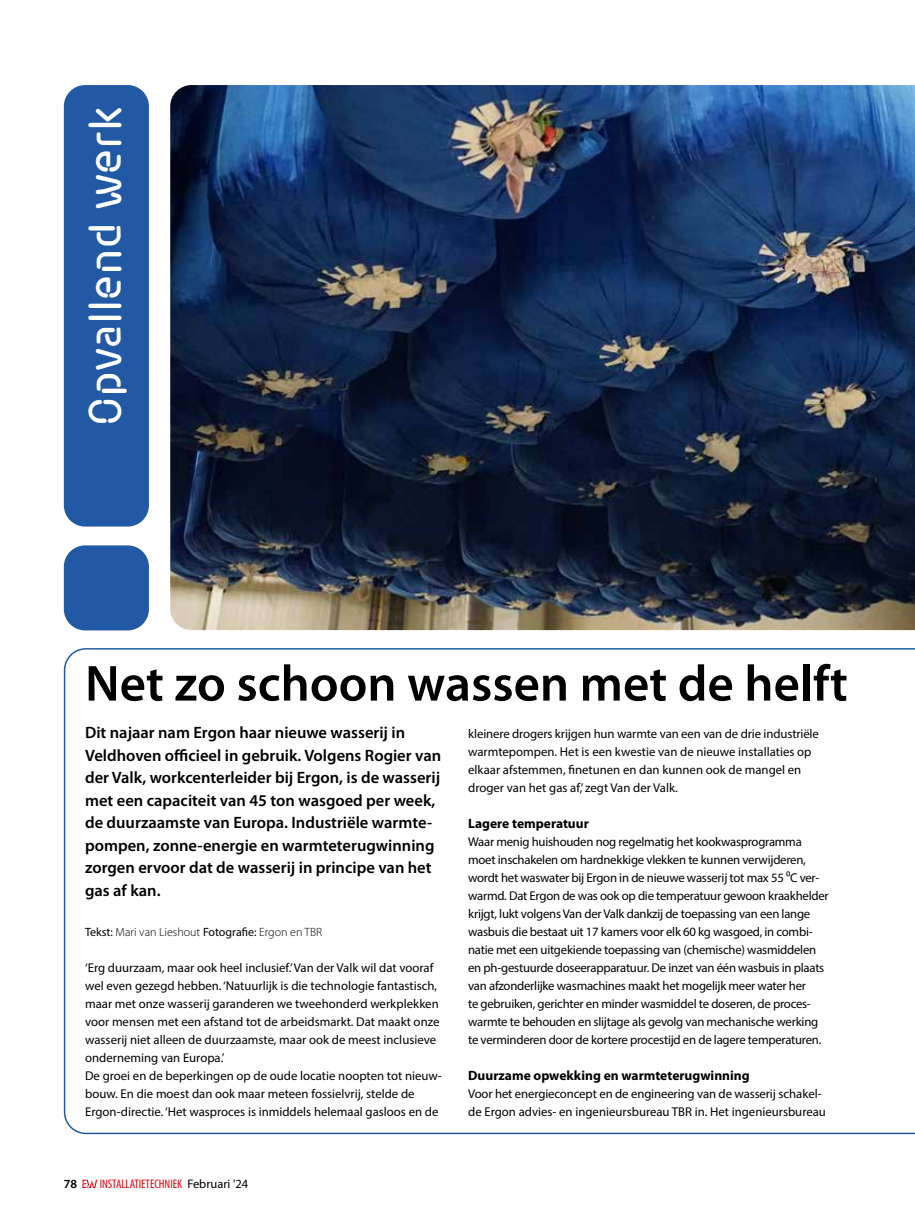
<style>
.page{position:relative;width:915px;height:1212px;background:#fff}
.page>*{position:absolute;margin:0;border:0;box-sizing:border-box;transform-origin:0 0}
.t1{font:600 51px "Myriad Pro";color:#000}
.t2{font:48px "Siruca";color:#fff}
.t3{font:600 16.5px/22.5px "Myriad Pro";color:#000}
.t4{font:700 13.5px "Myriad Pro";color:#000}
.t5{font:12.75px/18px "Myriad Pro";letter-spacing:-.01em;color:#000}
.t6{font:condensed 12.45px "Myriad Pro";letter-spacing:-.005em;color:#e3000b}
.t7{font:600 12.45px "Myriad Pro";color:#000}
.t8{font:300 12px "Myriad Pro";color:#000}
.s1{font-weight:400}
.s2{font-stretch:normal;color:#000}
</style>
<div class="page">
<svg style="left:82px;top:1179px;width:15px;height:9px"></svg>
<div style="left:64px;top:85px;width:85px;height:441px;background:#2159a5;border-radius:21px"></div>
<div style="left:64px;top:545px;width:85px;height:85px;background:#2159a5;border-radius:21px"></div>
<svg style="left:64px;top:648px;width:850px;height:486px"></svg>
<img style="left:170px;top:85px;width:744px;height:545px">
<h2 class="t2" style="left:79px;top:426px;width:320px;rotate:-90deg">Opvallend werk</h2>
<h1 class="t1" style="left:85px;top:655px;width:764px">Net zo schoon wassen met de helft</h1>
<p class="t3" style="left:85px;top:721px;width:357px">Dit najaar nam Ergon haar nieuwe wasserij in Veldhoven officieel in gebruik. Volgens Rogier van der Valk, workcenterleider bij Ergon, is de wasserij met een capaciteit van 45 ton wasgoed per week, de duurzaamste van Europa. Industriële warmte&shy;pompen, zonne-energie en warmteterugwinning zorgen ervoor dat de wasserij in principe van het gas af kan.</p>
<p class="t8" style="left:85px;top:925px;width:238px"><span class="s1">Tekst:</span> Mari van Lieshout <span class="s1">Fotografie:</span> Ergon en TBR</p>
<p class="t5" style="left:85px;top:959px;width:358px">‘Erg duurzaam, maar ook heel inclusief.’ Van der Valk wil dat vooraf wel even gezegd hebben. ‘Natuurlijk is die technologie fantastisch, maar met onze wasserij garanderen we tweehonderd werkplekken voor mensen met een afstand tot de arbeidsmarkt. Dat maakt onze wasserij niet alleen de duurzaamste, maar ook de meest inclusieve onderneming van Europa.’<br>De groei en de beperkingen op de oude locatie noopten tot nieuw&shy;bouw. En die moest dan ook maar meteen fossielvrij, stelde de Ergon-directie. ‘Het wasproces is inmiddels helemaal gasloos en de</p>
<p class="t7" style="left:64px;top:1177px;width:15px">78</p>
<p class="t6" style="left:100px;top:1176px;width:150px">INSTALLATIETECHNIEK <span class="s2">Februari '24</span></p>
<p class="t5" style="left:468px;top:725px;width:352px">kleinere drogers krijgen hun warmte van een van de drie industriële warmtepompen. Het is een kwestie van de nieuwe installaties op elkaar afstemmen, finetunen en dan kunnen ook de mangel en droger van het gas af,’ zegt Van der Valk.</p>
<p class="t4" style="left:468px;top:816px;width:122px">Lagere temperatuur</p>
<p class="t5" style="left:468px;top:833px;width:362px">Waar menig huishouden nog regelmatig het kookwasprogramma moet inschakelen om hardnekkige vlekken te kunnen verwijderen, wordt het waswater bij Ergon in de nieuwe wasserij tot max 55 ⁰C ver&shy;warmd. Dat Ergon de was ook op die temperatuur gewoon kraakhelder krijgt, lukt volgens Van der Valk dankzij de toepassing van een lange wasbuis die bestaat uit 17 kamers voor elk 60 kg wasgoed, in combi&shy;natie met een uitgekiende toepassing van (chemische) wasmiddelen en ph-gestuurde doseerapparatuur. De inzet van één wasbuis in plaats van afzonderlijke wasmachines maakt het mogelijk meer water her<br>te gebruiken, gerichter en minder wasmiddel te doseren, de proces&shy;warmte te behouden en slijtage als gevolg van mechanische werking te verminderen door de kortere procestijd en de lagere temperaturen.</p>
<p class="t4" style="left:468px;top:1068px;width:283px">Duurzame opwekking en warmteterugwinning</p>
<p class="t5" style="left:468px;top:1085px;width:359px">Voor het energieconcept en de engineering van de wasserij schakel&shy;de Ergon advies- en ingenieursbureau TBR in. Het ingenieursbureau</p>
</div>
